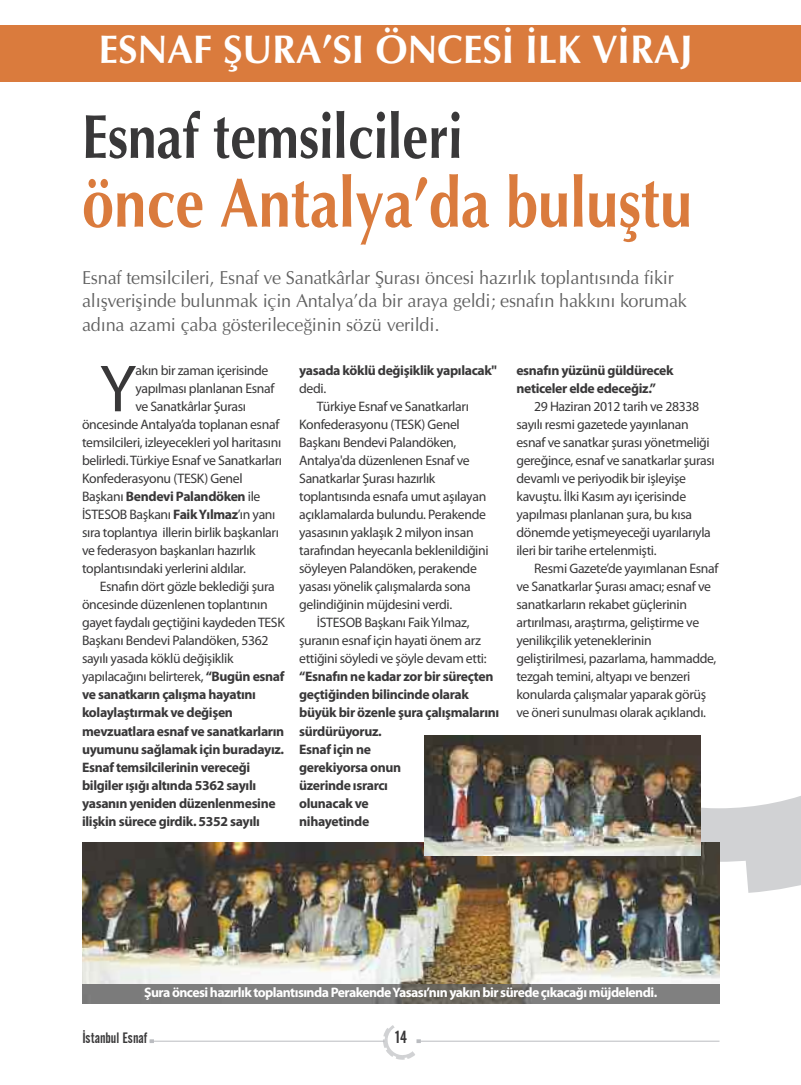
<style>
.page{position:relative;width:801px;height:1085px;background:#fff}
.page>*{position:absolute;margin:0;border:0;box-sizing:border-box;transform-origin:0 0}
.t1{font:70px "Optima Bold Tr";color:#da7b3d;scale:.83 1}
.t2{font:67.12px "Myriad Pro";color:#393839}
.t3{font:62.5px "Optima Bold Tr";color:#393839;scale:.83 1}
.t4{font:40px "Optima Bold Tr";color:#fff;scale:.96 1}
.t5{font:20px "Alternate Gothic No 2 BT";color:#fff}
.t6{font:18.75px/23.8px "Optima Normal Tr";letter-spacing:-.01em;color:#606060}
.t7{font:17.5px "Alternate Gothic No 2 BT";color:#393839}
.t8{font:15px "Alternate Gothic No 2 BT";color:#393839}
.t9{font:13.75px/18px "Myriad Pro";letter-spacing:-.025em;color:#393839}
.t10{font:700 13.75px/18px "Myriad Pro";letter-spacing:-.025em;color:#393839}
.t11{font:700 13.75px "Myriad Pro";letter-spacing:-.04em;color:#fff}
.s1{font-weight:400}
.s2{font-weight:700}
</style>
<div class="page">
<svg style="left:719px;top:888px;width:66px;height:31px"></svg>
<svg style="left:700px;top:735px;width:101px;height:153px"></svg>
<hr style="left:150px;top:1040px;width:234px;height:1px;background:#babcc0">
<hr style="left:420px;top:1040px;width:299px;height:1px;background:#babcc0">
<svg style="left:371px;top:1025px;width:63px;height:35px"></svg>
<img style="left:82px;top:841px;width:637px;height:143px">
<img style="left:82px;top:984px;width:637px;height:19px">
<div style="left:0;top:25px;width:801px;height:56px;background:#da7b3d"></div>
<img style="left:424px;top:735px;width:276px;height:120px">
<h3 class="t4" style="left:99px;top:36px;width:620px">ESNAF ŞURA’SI ÖNCESİ İLK VİRAJ</h3>
<h3 class="t5" style="left:90px;top:57px;width:41px">KAPAK</h3>
<h3 class="t3" style="left:82px;top:115px;width:460px">Esnaf temsilcileri</h3>
<h1 class="t1" style="left:82px;top:179px;width:737px">önce Antalya’da buluştu</h1>
<h3 class="t6" style="left:82px;top:267px;width:606px">Esnaf temsilcileri, Esnaf ve Sanatkârlar Şurası öncesi hazırlık toplantısında fikir alışverişinde bulunmak için Antalya’da bir araya geldi; esnafın hakkını korumak adına azami çaba gösterileceğinin sözü verildi.</h3>
<h2 class="t2" style="left:100px;top:363px;width:38px">Y</h2>
<p class="t9" style="left:135px;top:362px;width:135px">akın bir zaman içerisinde</p>
<p class="t9" style="left:135px;top:380px;width:141px">yapılması planlanan Esnaf</p>
<p class="t9" style="left:135px;top:398px;width:112px">ve Sanatkârlar Şurası</p>
<p class="t9" style="left:82px;top:416px;width:199px">öncesinde Antalya’da toplanan esnaf</p>
<p class="t9" style="left:82px;top:434px;width:201px">temsilcileri, izleyecekleri yol haritasını</p>
<p class="t9" style="left:82px;top:452px;width:202px">belirledi.Türkiye Esnaf ve Sanatkarları</p>
<p class="t9" style="left:82px;top:470px;width:162px">Konfederasyonu (TESK) Genel</p>
<p class="t10" style="left:82px;top:488px;width:180px"><span class="s1">Başkanı</span> Bendevi Palandöken <span class="s1">ile</span></p>
<p class="t9" style="left:82px;top:506px;width:195px">İSTESOB Başkanı <span class="s2">FaikYılmaz</span>’ın yanı</p>
<p class="t9" style="left:82px;top:524px;width:198px">sıra toplantıya illerin birlik başkanları</p>
<p class="t9" style="left:82px;top:542px;width:175px">ve federasyon başkanları hazırlık</p>
<p class="t9" style="left:82px;top:560px;width:165px">toplantısındaki yerlerini aldılar.</p>
<p class="t9" style="left:100px;top:578px;width:176px">Esnafın dört gözle beklediği şura</p>
<p class="t9" style="left:82px;top:596px;width:187px">öncesinde düzenlenen toplantının</p>
<p class="t9" style="left:82px;top:614px;width:204px">gayet faydalı geçtiğini kaydedenTESK</p>
<p class="t9" style="left:82px;top:632px;width:188px">Başkanı Bendevi Palandöken, 5362</p>
<p class="t9" style="left:82px;top:650px;width:153px">sayılı yasada köklü değişiklik</p>
<p class="t9" style="left:82px;top:668px;width:204px">yapılacağını belirterek, <span class="s2">“Bugün esnaf</span></p>
<p class="t10" style="left:82px;top:686px;width:175px">ve sanatkarın çalışma hayatını</p>
<p class="t10" style="left:82px;top:704px;width:152px">kolaylaştırmak ve değişen</p>
<p class="t10" style="left:82px;top:722px;width:204px">mevzuatlara esnaf ve sanatkarların</p>
<p class="t10" style="left:82px;top:740px;width:204px">uyumunu sağlamak için buradayız.</p>
<p class="t10" style="left:82px;top:758px;width:170px">Esnaf temsilcilerinin vereceği</p>
<p class="t10" style="left:82px;top:776px;width:176px">bilgiler ışığı altında 5362 sayılı</p>
<p class="t10" style="left:82px;top:794px;width:195px">yasanın yeniden düzenlenmesine</p>
<p class="t10" style="left:82px;top:812px;width:179px">ilişkin sürece girdik. 5352 sayılı</p>
<p class="t10" style="left:299px;top:362px;width:199px">yasada köklü değişiklik yapılacak"</p>
<p class="t9" style="left:299px;top:380px;width:29px">dedi.</p>
<p class="t9" style="left:317px;top:398px;width:153px">Türkiye Esnaf ve Sanatkarları</p>
<p class="t9" style="left:299px;top:416px;width:162px">Konfederasyonu (TESK) Genel</p>
<p class="t9" style="left:299px;top:434px;width:159px">Başkanı Bendevi Palandöken,</p>
<p class="t9" style="left:299px;top:452px;width:172px">Antalya'da düzenlenen Esnaf ve</p>
<p class="t9" style="left:299px;top:470px;width:138px">Sanatkarlar Şurası hazırlık</p>
<p class="t9" style="left:299px;top:488px;width:189px">toplantısında esnafa umut aşılayan</p>
<p class="t9" style="left:299px;top:506px;width:188px">açıklamalarda bulundu. Perakende</p>
<p class="t9" style="left:299px;top:524px;width:176px">yasasının yaklaşık 2 milyon insan</p>
<p class="t9" style="left:299px;top:542px;width:191px">tarafından heyecanla beklenildiğini</p>
<p class="t9" style="left:299px;top:560px;width:179px">söyleyen Palandöken, perakende</p>
<p class="t9" style="left:299px;top:578px;width:173px">yasası yönelik çalışmalarda sona</p>
<p class="t9" style="left:299px;top:596px;width:155px">gelindiğinin müjdesini verdi.</p>
<p class="t9" style="left:317px;top:614px;width:154px">İSTESOB Başkanı FaikYılmaz,</p>
<p class="t9" style="left:299px;top:632px;width:183px">şuranın esnaf için hayati önem arz</p>
<p class="t9" style="left:299px;top:650px;width:189px">ettiğini söyledi ve şöyle devam etti:</p>
<p class="t10" style="left:299px;top:668px;width:202px">“Esnafın ne kadar zor bir süreçten geçtiğinden bilincinde olarak büyük bir özenle şura çalışmalarını sürdürüyoruz.<br>Esnaf için ne<br>gerekiyorsa onun<br>üzerinde ısrarcı<br>olunacak ve<br>nihayetinde</p>
<p class="t10" style="left:516px;top:362px;width:159px">esnafın yüzünü güldürecek neticeler elde edeceğiz.”</p>
<p class="t9" style="left:516px;top:398px;width:200px;text-indent:18px">29 Haziran 2012 tarih ve 28338 sayılı resmi gazetede yayınlanan esnaf ve sanatkar şurası yönetmeliği gereğince, esnaf ve sanatkarlar şurası devamlı ve periyodik bir işleyişe kavuştu. İlki Kasım ayı içerisinde yapılması planlanan şura, bu kısa dönemde yetişmeyeceği uyarılarıyla ileri bir tarihe ertelenmişti.</p>
<p class="t9" style="left:516px;top:560px;width:204px;text-indent:18px">Resmi Gazete’de yayımlanan Esnaf ve Sanatkarlar Şurası amacı; esnaf ve sanatkarların rekabet güçlerinin artırılması, araştırma, geliştirme ve yenilikçilik yeteneklerinin geliştirilmesi, pazarlama, hammadde, tezgah temini, altyapı ve benzeri konularda çalışmalar yaparak görüş ve öneri sunulması olarak açıklandı.</p>
<p class="t11" style="left:144px;top:987px;width:514px">Şura öncesi hazırlık toplantısında PerakendeYasası’nın yakın bir sürede çıkacağı müjdelendi.</p>
<p class="t8" style="left:82px;top:1028px;width:67px">İstanbul Esnaf</p>
<p class="t7" style="left:395px;top:1027px;width:13px">14</p>
</div>
